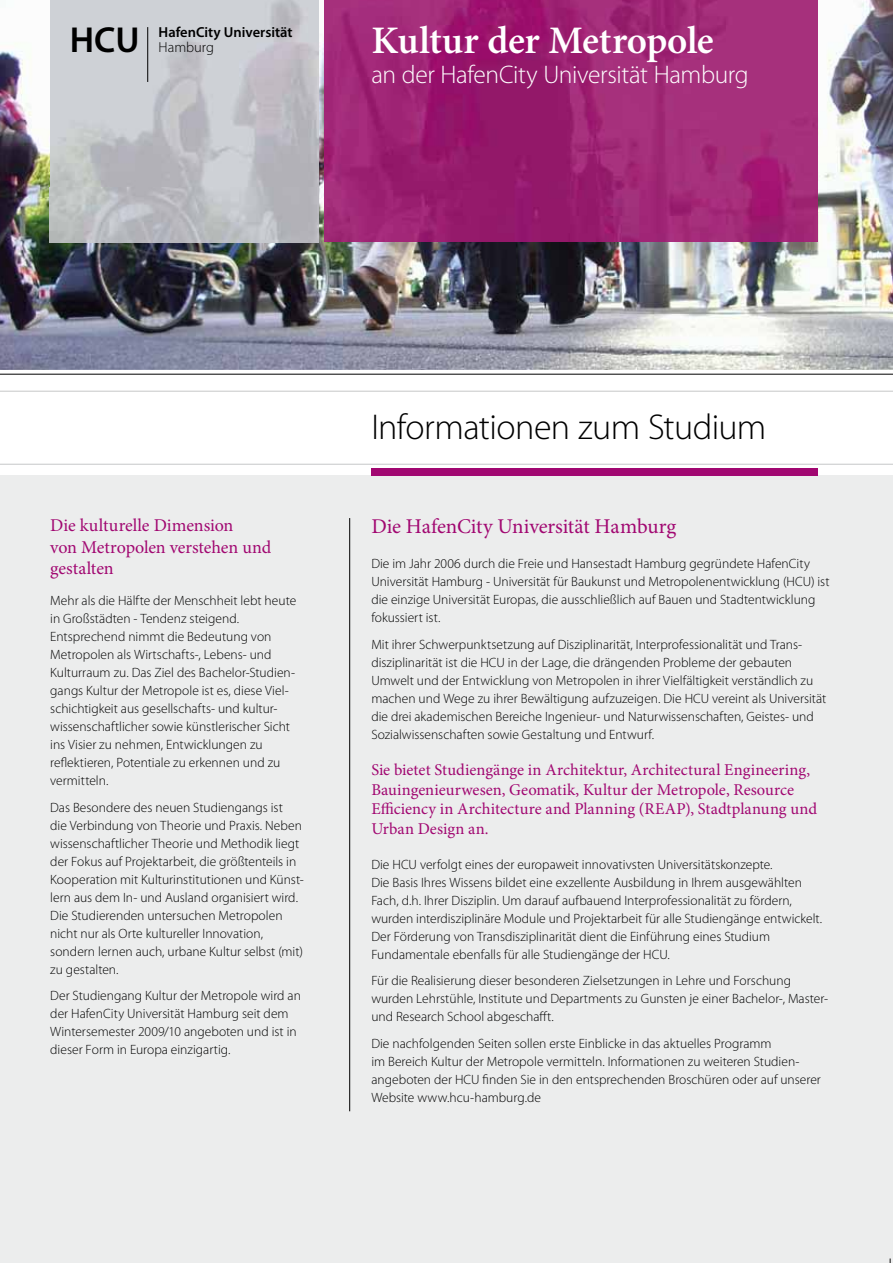
<style>
.page{position:relative;width:893px;height:1263px;background:#fff}
.page>*{position:absolute;margin:0;border:0;box-sizing:border-box;transform-origin:0 0}
.t1{font:600 39px "Minion Pro";letter-spacing:-.01em;color:#fff}
.t2{font:600 36.3px "Myriad Pro";color:#000}
.t3{font:300 36px "Myriad Pro";letter-spacing:-.015em;color:#000}
.t4{font:300 25.5px "Myriad Pro";letter-spacing:-.015em;color:#fff}
.t5{font:21px "Minion Pro";letter-spacing:-.01em;color:#a10771}
.t6{font:18px/21.6px "Minion Pro";letter-spacing:-.01em;color:#a10771}
.t7{font:16.5px/19.5px "Minion Pro";color:#a10771}
.t8{font:600 14.55px "Myriad Pro";color:#000}
.t9{font:300 14.55px "Myriad Pro";color:#000}
.t10{font:300 13.5px/18px "Myriad Pro";color:#000}
</style>
<div class="page">
<img style="left:1px;top:0;width:892px;height:370px">
<div style="left:0;top:475px;width:893px;height:788px;background:#eceded"></div>
<img style="left:325px;top:0;width:493px;height:242px">
<img style="left:50px;top:0;width:269px;height:242px">
<hr style="left:0;top:0;width:1px;height:1262px;background:#fff">
<hr style="left:349px;top:518px;width:1px;height:593px;background:#000">
<hr style="left:0;top:374px;width:893px;height:1px;background:#000">
<hr style="left:0;top:391px;width:893px;height:1px;background:#c6c7c8">
<hr style="left:0;top:464px;width:893px;height:1px;background:#c6c7c8">
<div style="left:371px;top:468px;width:447px;height:7px;background:#a10771"></div>
<hr style="left:147px;top:27px;width:1px;height:55px;background:#000">
<h2 class="t2" style="left:70px;top:17px;width:71px">HCU</h2>
<p class="t8" style="left:159px;top:23px;width:136px">HafenCity Universität</p>
<p class="t9" style="left:159px;top:39px;width:57px">Hamburg</p>
<h1 class="t1" style="left:371px;top:14px;width:344px">Kultur der Metropole</h1>
<h3 class="t4" style="left:371px;top:61px;width:379px">an der HafenCity Universität Hamburg</h3>
<h3 class="t6" style="left:50px;top:515px;width:222px">Die kulturelle Dimension<br>von Metropolen verstehen und gestalten</h3>
<p class="t10" style="left:50px;top:592px;width:247px">Mehr als die Hälfte der Menschheit lebt heute in Großstädten - Tendenz steigend.<br>Entsprechend nimmt die Bedeutung von Metropolen als Wirtschafts-, Lebens- und Kulturraum zu. Das Ziel des Bachelor-Studien&shy;gangs Kultur der Metropole ist es, diese Viel&shy;schichtigkeit aus gesellschafts- und kultur&shy;wissenschaftlicher sowie künstlerischer Sicht ins Visier zu nehmen, Entwicklungen zu reflektieren, Potentiale zu erkennen und zu vermitteln.</p>
<p class="t10" style="left:50px;top:798px;width:255px">Das Besondere des neuen Studiengangs ist<br>die Verbindung von Theorie und Praxis. Neben wissenschaftlicher Theorie und Methodik liegt der Fokus auf Projektarbeit, die größtenteils in Kooperation mit Kulturinstitutionen und Künst&shy;lern aus dem In- und Ausland organisiert wird.<br>Die Studierenden untersuchen Metropolen nicht nur als Orte kultureller Innovation, sondern lernen auch, urbane Kultur selbst (mit) zu gestalten.</p>
<p class="t10" style="left:50px;top:987px;width:252px">Der Studiengang Kultur der Metropole wird an der HafenCity Universität Hamburg seit dem Wintersemester 2009/10 angeboten und ist in dieser Form in Europa einzigartig.</p>
<h3 class="t3" style="left:371px;top:407px;width:396px">Informationen zum Studium</h3>
<h3 class="t5" style="left:371px;top:512px;width:306px">Die HafenCity Universität Hamburg</h3>
<p class="t10" style="left:371px;top:555px;width:460px">Die im Jahr 2006 durch die Freie und Hansestadt Hamburg gegründete HafenCity Universität Hamburg - Universität für Baukunst und Metropolenentwicklung (HCU) ist die einzige Universität Europas, die ausschließlich auf Bauen und Stadtentwicklung fokussiert ist.</p>
<p class="t10" style="left:371px;top:635px;width:457px">Mit ihrer Schwerpunktsetzung auf Disziplinarität, Interprofessionalität und Trans&shy;disziplinarität ist die HCU in der Lage, die drängenden Probleme der gebauten Umwelt und der Entwicklung von Metropolen in ihrer Vielfältigkeit verständlich zu machen und Wege zu ihrer Bewältigung aufzuzeigen. Die HCU vereint als Universität die drei akademischen Bereiche Ingenieur- und Naturwissenschaften, Geistes- und Sozialwissenschaften sowie Gestaltung und Entwurf.</p>
<p class="t7" style="left:371px;top:760px;width:447px">Sie bietet Studiengänge in Architektur, Architectural Engineering, Bauingenieurwesen, Geomatik, Kultur der Metropole, Resource E-ciency in Architecture and Planning (REAP), Stadtplanung und Urban Design an.</p>
<p class="t10" style="left:371px;top:856px;width:452px">Die HCU verfolgt eines der europaweit innovativsten Universitätskonzepte.<br>Die Basis Ihres Wissens bildet eine exzellente Ausbildung in Ihrem ausgewählten Fach, d.h. Ihrer Disziplin. Um darauf aufbauend Interprofessionalität zu fördern, wurden interdisziplinäre Module und Projektarbeit für alle Studiengänge entwickelt.<br>Der Förderung von Transdisziplinarität dient die Einführung eines Studium Fundamentale ebenfalls für alle Studiengänge der HCU.</p>
<p class="t10" style="left:371px;top:972px;width:458px">Für die Realisierung dieser besonderen Zielsetzungen in Lehre und Forschung wurden Lehrstühle, Institute und Departments zu Gunsten je einer Bachelor-, Master&shy;und Research School abgeschafft.</p>
<p class="t10" style="left:371px;top:1034px;width:451px">Die nachfolgenden Seiten sollen erste Einblicke in das aktuelles Programm<br>im Bereich Kultur der Metropole vermitteln. Informationen zu weiteren Studien&shy;angeboten der HCU finden Sie in den entsprechenden Broschüren oder auf unserer Website www.hcu-hamburg.de</p>
</div>
